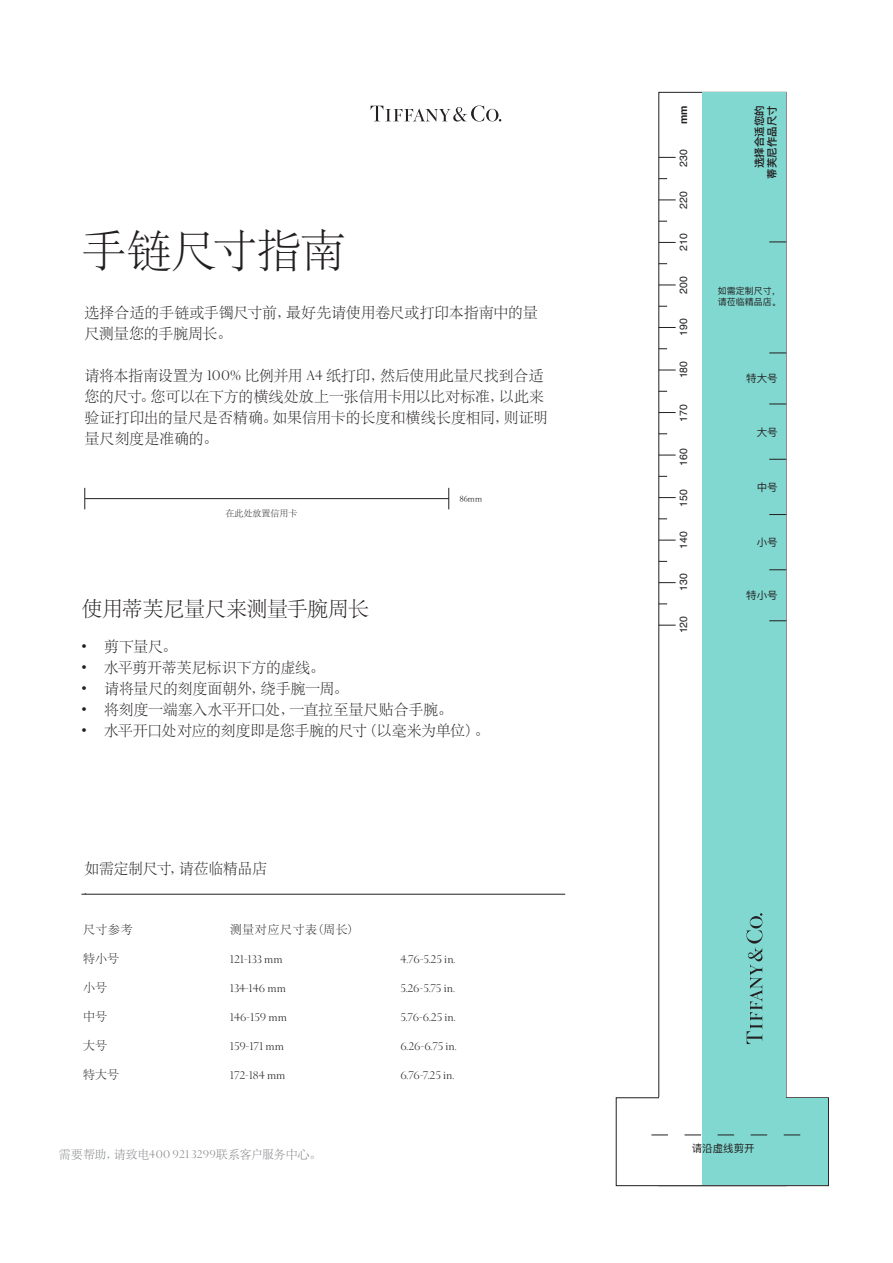
<style>
.page{position:relative;width:893px;height:1263px;background:#fff}
.page>*{position:absolute;margin:0;border:0;box-sizing:border-box;transform-origin:0 0}
.t1{font:45px "ST Song";letter-spacing:-.02em;color:#231f20}
.t2{font:21px "ST Song";letter-spacing:-.015em;color:#231f20}
.t3{font:15px/21px "ST Song";letter-spacing:-.015em;color:#231f20}
.t4{font:15px "Sterling Display";color:#231f20}
.t5{font:12px "Sterling Display";color:#231f20}
.t6{font:12px "ST Song";letter-spacing:-.02em;color:#808285}
.TH{font:12px "ST Song";letter-spacing:.05em;color:#231f20}
.t7{font:10.5px "Helvetica";color:#231f20}
.t8{font:10.5px "Ping Fang SC";color:#231f20}
.t9{font:600 10.5px/12.6px "Ping Fang SC";color:#231f20;text-align:right}
.t10{font:700 10.5px "Helvetica";color:#231f20}
.t11{font:9px/10.8px "Ping Fang SC";color:#231f20}
.t12{font:9px "ST Song";color:#231f20}
.s1{font-family:"Sterling Display"}
</style>
<div class="page">
<hr style="left:85px;top:498px;width:364px;height:1px;background:#231f20">
<svg style="left:84px;top:488px;width:1px;height:21px"></svg>
<svg style="left:448px;top:488px;width:1px;height:21px"></svg>
<svg style="left:371px;top:105px;width:130px;height:17px"></svg>
<hr style="left:81px;top:894px;width:484px;height:1px;background:#231f20">
<div style="left:702px;top:93px;width:84px;height:1004px;background:#81d8d0"></div>
<svg style="left:659px;top:540px;width:17px;height:1px"></svg>
<svg style="left:659px;top:497px;width:17px;height:1px"></svg>
<svg style="left:659px;top:455px;width:17px;height:1px"></svg>
<svg style="left:659px;top:412px;width:17px;height:1px"></svg>
<svg style="left:659px;top:370px;width:17px;height:1px"></svg>
<svg style="left:659px;top:327px;width:17px;height:1px"></svg>
<svg style="left:659px;top:285px;width:17px;height:1px"></svg>
<svg style="left:659px;top:242px;width:17px;height:1px"></svg>
<svg style="left:659px;top:200px;width:17px;height:1px"></svg>
<svg style="left:659px;top:157px;width:17px;height:1px"></svg>
<svg style="left:659px;top:625px;width:17px;height:1px"></svg>
<svg style="left:659px;top:582px;width:17px;height:1px"></svg>
<svg style="left:769px;top:569px;width:17px;height:1px"></svg>
<svg style="left:769px;top:620px;width:17px;height:1px"></svg>
<svg style="left:769px;top:514px;width:17px;height:1px"></svg>
<svg style="left:769px;top:459px;width:17px;height:1px"></svg>
<svg style="left:769px;top:404px;width:17px;height:1px"></svg>
<svg style="left:769px;top:353px;width:17px;height:1px"></svg>
<svg style="left:769px;top:242px;width:17px;height:1px"></svg>
<div style="left:616px;top:1097px;width:213px;height:89px;border:1px solid #231f20"></div>
<svg style="left:746px;top:913px;width:16px;height:131px"></svg>
<div style="left:659px;top:1097px;width:127px;height:7px;background:#fff"></div>
<div style="left:702px;top:1098px;width:126px;height:87px;background:#81d8d0"></div>
<svg style="left:651px;top:1135px;width:149px;height:1px"></svg>
<div style="left:702px;top:1095px;width:84px;height:8px;background:#81d8d0"></div>
<h2 class="t1" style="left:81px;top:222px;width:266px">手链尺寸指南</h2>
<p class="t3" style="left:84px;top:301px;width:455px">选择合适的手链或手镯尺寸前，最好先请使用卷尺或打印本指南中的量尺测量您的手腕周长。</p>
<p class="t3" style="left:84px;top:364px;width:465px">请将本指南设置为 <span class="s1">100%</span> 比例并用 <span class="s1">A4</span> 纸打印，然后使用此量尺找到合适您的尺寸。您可以在下方的横线处放上一张信用卡用以比对标准，以此来验证打印出的量尺是否精确。如果信用卡的长度和横线长度相同，则证明量尺刻度是准确的。</p>
<p class="t12" style="left:226px;top:507px;width:73px">在此处放置信用卡</p>
<p class="t12" style="left:459px;top:493px;width:24px">86mm</p>
<h2 class="t2" style="left:81px;top:596px;width:289px">使用蒂芙尼量尺来测量手腕周长</h2>
<p class="t3" style="left:81px;top:635px;width:97px">• 剪下量尺。</p>
<p class="t3" style="left:81px;top:656px;width:245px">• 水平剪开蒂芙尼标识下方的虚线。</p>
<p class="t3" style="left:81px;top:677px;width:269px">• 请将量尺的刻度面朝外，绕手腕一周。</p>
<p class="t3" style="left:81px;top:698px;width:373px">• 将刻度一端塞入水平开口处，一直拉至量尺贴合手腕。</p>
<p class="t3" style="left:81px;top:719px;width:410px">• 水平开口处对应的刻度即是您手腕的尺寸（以毫米为单位）。</p>
<p class="t3" style="left:84px;top:857px;width:184px">如需定制尺寸，请莅临精品店</p>
<p class="t4" style="left:84px;top:880px;width:4px">.</p>
<p class="TH" style="left:83px;top:921px;width:51px">尺寸参考</p>
<p class="TH" style="left:230px;top:921px;width:124px">测量对应尺寸表(周长)</p>
<p class="TH" style="left:83px;top:951px;width:37px">特小号</p>
<p class="t5" style="left:230px;top:952px;width:55px">121-133 mm</p>
<p class="t5" style="left:400px;top:952px;width:57px">4.76-5.25 in.</p>
<p class="TH" style="left:83px;top:980px;width:25px">小号</p>
<p class="t5" style="left:230px;top:981px;width:58px">134-146 mm</p>
<p class="t5" style="left:400px;top:981px;width:56px">5.26-5.75 in.</p>
<p class="TH" style="left:83px;top:1009px;width:25px">中号</p>
<p class="t5" style="left:230px;top:1010px;width:59px">146-159 mm</p>
<p class="t5" style="left:400px;top:1010px;width:57px">5.76-6.25 in.</p>
<p class="TH" style="left:83px;top:1038px;width:25px">大号</p>
<p class="t5" style="left:230px;top:1039px;width:56px">159-171 mm</p>
<p class="t5" style="left:400px;top:1039px;width:58px">6.26-6.75 in.</p>
<p class="TH" style="left:83px;top:1067px;width:37px">特大号</p>
<p class="t5" style="left:230px;top:1068px;width:57px">172-184 mm</p>
<p class="t5" style="left:400px;top:1068px;width:55px">6.76-7.25 in.</p>
<p class="t6" style="left:59px;top:1146px;width:264px">需要帮助，请致电<span class="s1">400 921 3299</span>联系客户服务中心。</p>
<p class="t10" style="left:675px;top:124px;width:20px;rotate:-90deg">mm</p>
<p class="t9" style="left:753px;top:179px;width:75px;rotate:-90deg">选择合适您的蒂芙尼作品尺寸</p>
<p class="t7" style="left:675px;top:167px;width:19px;rotate:-90deg">230</p>
<p class="t7" style="left:675px;top:209px;width:19px;rotate:-90deg">220</p>
<p class="t7" style="left:675px;top:251px;width:19px;rotate:-90deg">210</p>
<p class="t7" style="left:675px;top:294px;width:19px;rotate:-90deg">200</p>
<p class="t7" style="left:675px;top:336px;width:19px;rotate:-90deg">190</p>
<p class="t7" style="left:675px;top:378px;width:19px;rotate:-90deg">180</p>
<p class="t7" style="left:675px;top:422px;width:19px;rotate:-90deg">170</p>
<p class="t7" style="left:675px;top:466px;width:19px;rotate:-90deg">160</p>
<p class="t7" style="left:675px;top:507px;width:19px;rotate:-90deg">150</p>
<p class="t7" style="left:675px;top:548px;width:19px;rotate:-90deg">140</p>
<p class="t7" style="left:675px;top:591px;width:19px;rotate:-90deg">130</p>
<p class="t7" style="left:675px;top:633px;width:19px;rotate:-90deg">120</p>
<p class="t11" style="left:718px;top:286px;width:64px">如需定制尺寸，请莅临精品店。</p>
<p class="t8" style="left:746px;top:372px;width:33px">特大号</p>
<p class="t8" style="left:757px;top:425px;width:22px">大号</p>
<p class="t8" style="left:757px;top:481px;width:22px">中号</p>
<p class="t8" style="left:757px;top:536px;width:22px">小号</p>
<p class="t8" style="left:746px;top:589px;width:33px">特小号</p>
<p class="t8" style="left:692px;top:1142px;width:64px">请沿虚线剪开</p>
</div>
